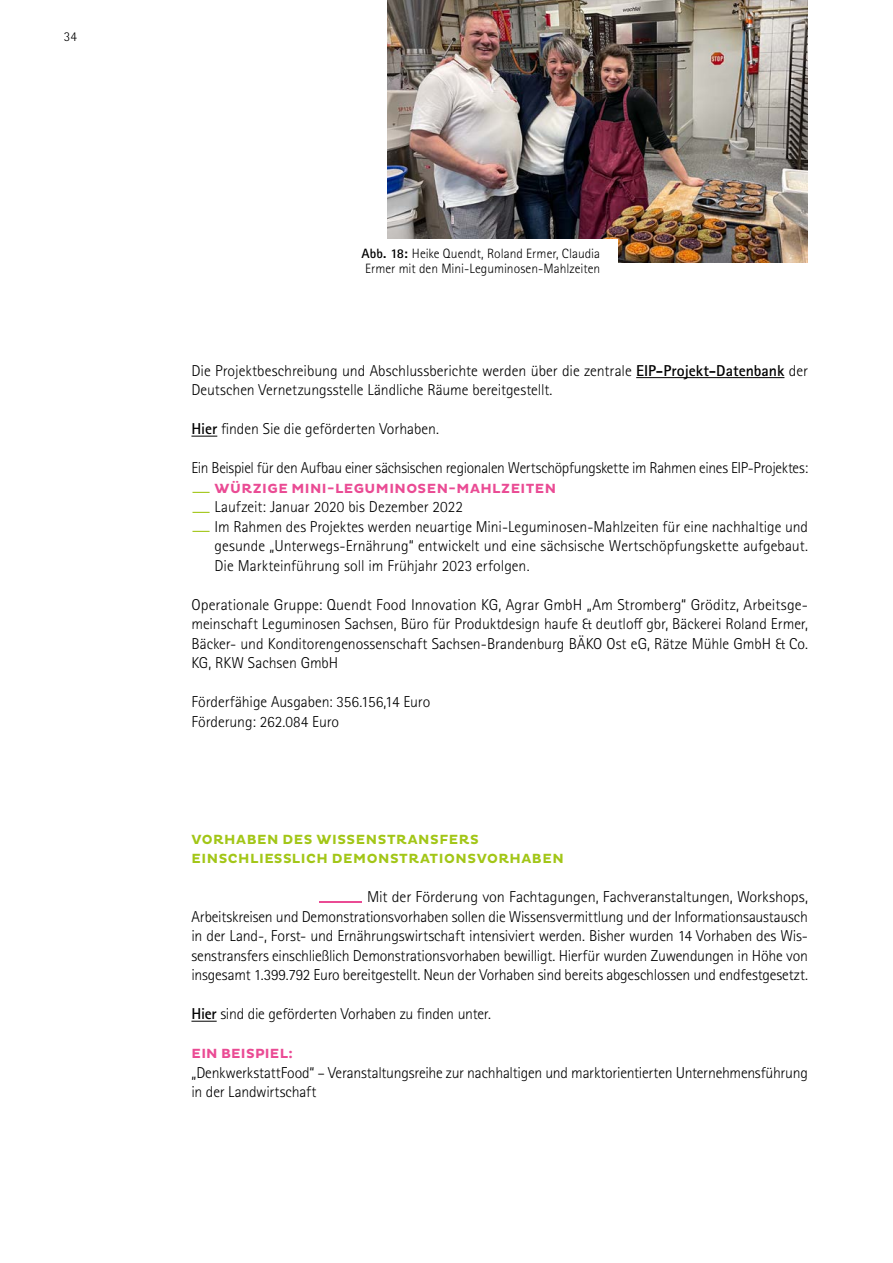
<style>
.page{position:relative;width:893px;height:1263px;background:#fff}
.page>*{position:absolute;margin:0;border:0;box-sizing:border-box;transform-origin:0 0}
.p_fließttext{font:300 15.75px/19.5px "Rotis Sans Serif Pro";letter-spacing:-.01em;color:#000}
.p_liste{font:300 15.75px/19.5px "Rotis Sans Serif Pro";color:#000;text-align:justify}
.t1{font:300 13.5px/15px "Rotis Sans Serif Pro";color:#000}
.t2{font:700 13.5px/19.5px "Pluto";letter-spacing:.04em;color:#a2c617}
.p_liste-2{font:700 13.5px "Pluto";letter-spacing:.03em;color:#ea4b94}
.p_fließttext-2{font:700 13.5px "Pluto";letter-spacing:.02em;color:#ea4b94}
.s1{font-weight:700}
</style>
<div class="page">
<img style="left:388px;top:0;width:419px;height:262px">
<div style="left:339px;top:239px;width:278px;height:73px;background:#fff"></div>
<hr style="left:636px;top:377px;width:148px;height:1px;background:#000">
<svg style="left:191px;top:436px;width:26px;height:1px"></svg>
<svg style="left:191px;top:1021px;width:26px;height:1px"></svg>
<hr style="left:319px;top:901px;width:43px;height:1px;background:#ea4b94">
<p class="t1" style="left:64px;top:29px;width:15px">34</p>
<p class="t1" style="left:362px;top:246px;width:240px"><span class="s1">Abb. 18:</span> Heike Quendt, Roland Ermer, Claudia<br>Ermer mit den Mini-Leguminosen-Mahlzeiten</p>
<p class="p_fließttext" style="left:191px;top:361px;width:618px">Die Projektbeschreibung und Abschlussberichte werden über die zentrale <span class="s1">EIP-Projekt-Datenbank</span> der<br>Deutschen Vernetzungsstelle Ländliche Räume bereitgestellt.</p>
<p class="p_fließttext" style="left:191px;top:419px;width:249px"><span class="s1">Hier</span> finden Sie die geförderten Vorhaben.</p>
<p class="p_fließttext" style="left:191px;top:458px;width:618px">Ein Beispiel für den Aufbau einer sächsischen regionalen Wertschöpfungskette im Rahmen eines EIP-Projektes:</p>
<p class="p_liste-2" style="left:192px;top:481px;width:366px"><sub>—</sub>WÜRZIGE MINI-LEGUMINOSEN-MAHLZEITEN</p>
<p class="p_liste" style="left:191px;top:497px;width:273px"><sub>—</sub>Laufzeit: Januar 2020 bis Dezember 2022</p>
<p class="p_liste" style="left:215px;top:517px;width:595px;text-indent:-23px"><sub>—</sub>Im Rahmen des Projektes werden neuartige Mini-Leguminosen-Mahlzeiten für eine nachhaltige und gesunde „Unterwegs-Ernährung“ entwickelt und eine sächsische Wertschöpfungskette aufgebaut.<br>Die Markteinführung soll im Frühjahr 2023 erfolgen.</p>
<p class="p_fließttext" style="left:191px;top:595px;width:618px;text-align:justify">Operationale Gruppe: Quendt Food Innovation KG, Agrar GmbH „Am Stromberg“ Gröditz, Arbeitsge&shy;meinschaft Leguminosen Sachsen, Büro für Produktdesign haufe &amp; deutloff gbr, Bäckerei Roland Ermer, Bäcker- und Konditorengenossenschaft Sachsen-Brandenburg BÄKO Ost eG, Rätze Mühle GmbH &amp; Co.<br>KG, RKW Sachsen GmbH</p>
<p class="p_fließttext" style="left:191px;top:692px;width:240px">Förderfähige Ausgaben: 356.156,14 Euro</p>
<p class="p_fließttext" style="left:191px;top:712px;width:149px">Förderung: 262.084 Euro</p>
<h3 class="t2" style="left:191px;top:830px;width:374px">VORHABEN DES WISSENSTRANSFERS<br>EINSCHLIESSLICH DEMONSTRATIONSVORHABEN</h3>
<p class="p_fließttext" style="left:191px;top:887px;width:618px;text-align:justify;text-indent:176px">Mit der Förderung von Fachtagungen, Fachveranstaltungen, Workshops, Arbeitskreisen und Demonstrationsvorhaben sollen die Wissensvermittlung und der Informationsaustausch in der Land-, Forst- und Ernährungswirtschaft intensiviert werden. Bisher wurden 14 Vorhaben des Wis&shy;senstransfers einschließlich Demonstrationsvorhaben bewilligt. Hierfür wurden Zuwendungen in Höhe von insgesamt 1.399.792 Euro bereitgestellt. Neun der Vorhaben sind bereits abgeschlossen und endfestgesetzt.</p>
<p class="p_fließttext" style="left:191px;top:1004px;width:301px"><span class="s1">Hier</span> sind die geförderten Vorhaben zu finden unter.</p>
<p class="p_fließttext-2" style="left:192px;top:1046px;width:103px">EIN BEISPIEL:</p>
<p class="p_fließttext" style="left:191px;top:1063px;width:618px">„DenkwerkstattFood“ – Veranstaltungsreihe zur nachhaltigen und marktorientierten Unternehmensführung in der Landwirtschaft</p>
</div>
